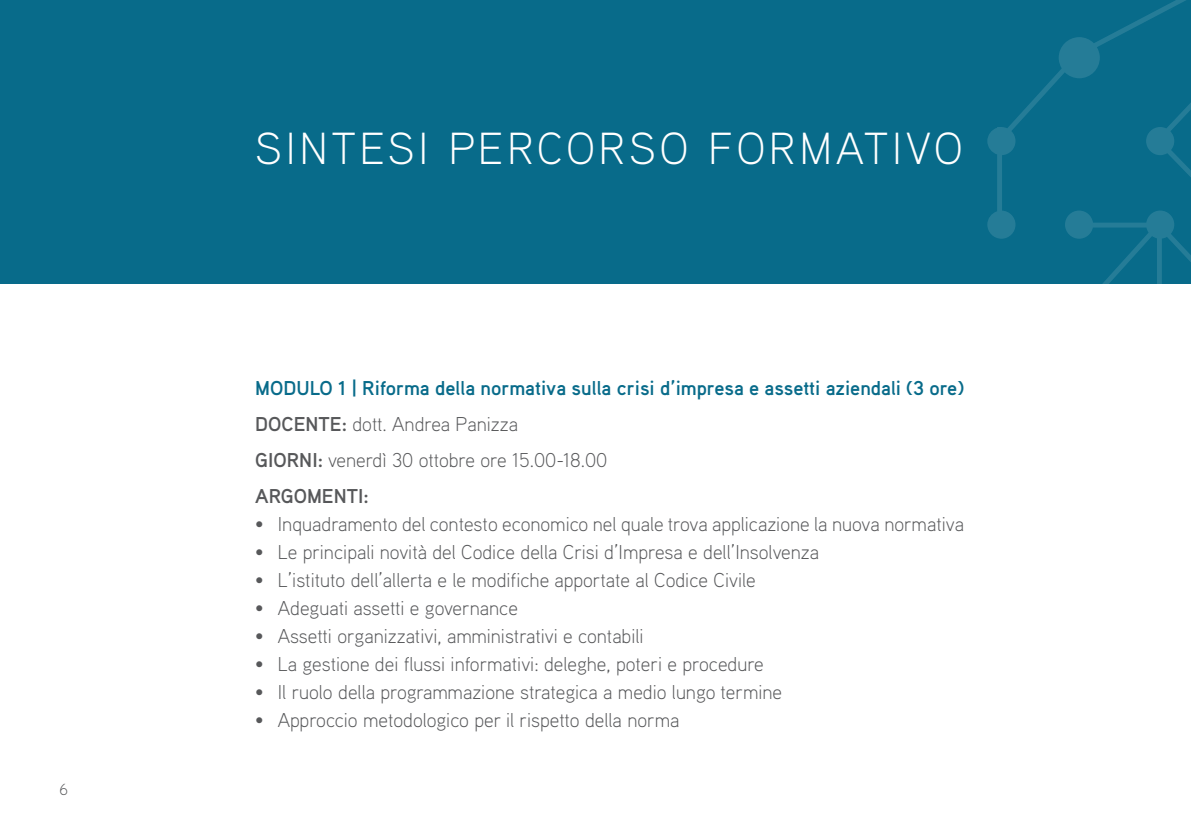
<style>
.page{position:relative;width:1191px;height:840px;background:#fff}
.page>*{position:absolute;margin:0;border:0;box-sizing:border-box;transform-origin:0 0}
.t1{font:300 44.8px "Aaux Pro";letter-spacing:.09em;color:#fff}
.t2{font:300 20px "Aaux Pro";color:#57585a}
.t3{font:700 20px "Aaux Pro";color:#086b8a}
.t4{font:700 20px "Aaux Pro";color:#57585a}
.t5{font:300 16px "Aaux Pro";color:#57585a}
.s1{font-weight:700}
</style>
<div class="page">
<div style="left:0;top:0;width:1191px;height:283px;background:#086b8a"></div>
<svg style="left:977px;top:0;width:214px;height:284px"></svg>
<p class="t5" style="left:60px;top:778px;width:10px">6</p>
<p class="t1" style="left:255px;top:120px;width:709px">SINTESI PERCORSO FORMATIVO</p>
<p class="t3" style="left:255px;top:375px;width:710px">MODULO 1 | Riforma della normativa sulla crisi d’impresa e assetti aziendali (3 ore)</p>
<p class="t2" style="left:255px;top:411px;width:264px"><span class="s1">DOCENTE:</span> dott. Andrea Panizza</p>
<p class="t2" style="left:255px;top:447px;width:354px"><span class="s1">GIORNI:</span> venerdì 30 ottobre ore 15.00-18.00</p>
<p class="t4" style="left:255px;top:483px;width:115px">ARGOMENTI:</p>
<p class="t2" style="left:255px;top:511px;width:710px">• Inquadramento del contesto economico nel quale trova applicazione la nuova normativa</p>
<p class="t2" style="left:255px;top:539px;width:565px">• Le principali novità del Codice della Crisi d’Impresa e dell’Insolvenza</p>
<p class="t2" style="left:255px;top:567px;width:502px">• L’istituto dell’allerta e le modifiche apportate al Codice Civile</p>
<p class="t2" style="left:255px;top:595px;width:264px">• Adeguati assetti e governance</p>
<p class="t2" style="left:255px;top:623px;width:390px">• Assetti organizzativi, amministrativi e contabili</p>
<p class="t2" style="left:255px;top:651px;width:510px">• La gestione dei flussi informativi: deleghe, poteri e procedure</p>
<p class="t2" style="left:255px;top:679px;width:528px">• Il ruolo della programmazione strategica a medio lungo termine</p>
<p class="t2" style="left:255px;top:707px;width:426px">• Approccio metodologico per il rispetto della norma</p>
</div>
